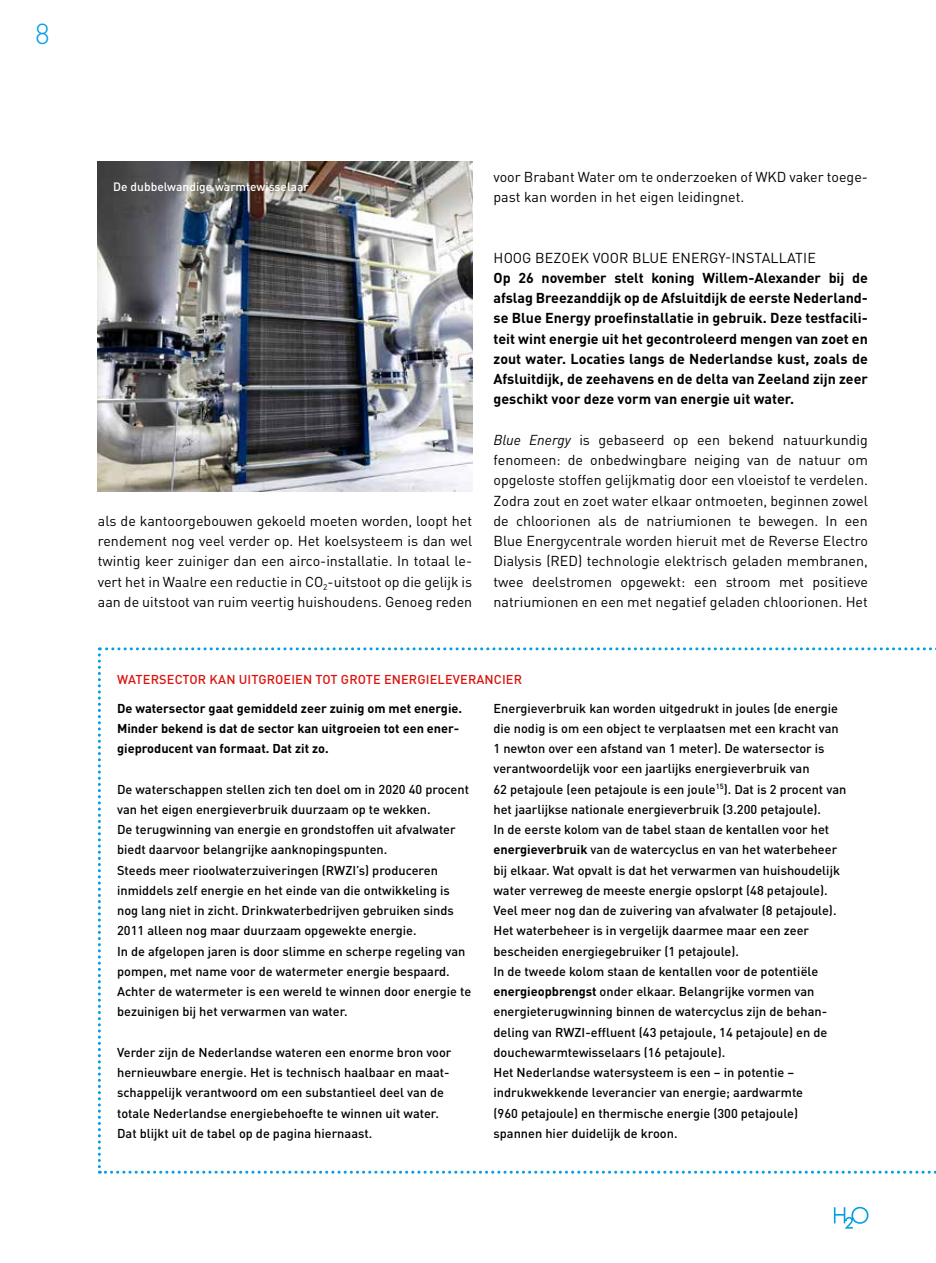
<style>
.page{position:relative;width:936px;height:1263px;background:#fff}
.page>*{position:absolute;margin:0;border:0;box-sizing:border-box;transform-origin:0 0}
.t1{font:300 28.5px "DIN Pro";color:#009ee3}
.t2{font:14.25px/20.2px "DIN Pro";color:#000;text-align:justify}
.t3{font:700 14.25px/20.2px "DIN Pro";color:#000;text-align:justify}
.t4{font:500 12.75px/20.2px "DIN Pro";color:#000}
.t5{font:700 12.75px/20.2px "DIN Pro";color:#000}
.t6{font:500 12.75px "DIN Pro";letter-spacing:.01em;color:#db130e}
.t7{font:500 12px "DIN Pro";color:#fff}
.s1{font-style:italic}
.s2{font-weight:700}
</style>
<div class="page">
<svg style="left:833px;top:1207px;width:35px;height:21px"></svg>
<img style="left:98px;top:162px;width:374px;height:330px">
<svg style="left:98px;top:647px;width:838px;height:527px"></svg>
<h1 class="t1" style="left:35px;top:12px;width:16px">8</h1>
<p class="t7" style="left:113px;top:177px;width:197px">De dubbelwandige warmtewisselaar</p>
<p class="t2" style="left:98px;top:509px;width:376px">als de kantoorgebouwen gekoeld moeten worden, loopt het rendement nog veel verder op. Het koelsysteem is dan wel twintig keer zuiniger dan een airco-installatie. In totaal le&shy;vert het in Waalre een reductie in CO<sub>2</sub>-uitstoot op die gelijk is aan de uitstoot van ruim veertig huishoudens. Genoeg reden</p>
<p class="t2" style="left:493px;top:165px;width:376px">voor Brabant Water om te onderzoeken of WKD vaker toege&shy;past kan worden in het eigen leidingnet.</p>
<p class="t2" style="left:493px;top:246px;width:324px">HOOG BEZOEK VOOR BLUE ENERGY-INSTALLATIE</p>
<p class="t3" style="left:493px;top:266px;width:376px">Op 26 november stelt koning Willem-Alexander bij de afslag Breezanddijk op de Afsluitdijk de eerste Nederland&shy;se Blue Energy proefinstallatie in gebruik. Deze testfacili&shy;teit wint energie uit het gecontroleerd mengen van zoet en zout water. Locaties langs de Nederlandse kust, zoals de Afsluitdijk, de zeehavens en de delta van Zeeland zijn zeer geschikt voor deze vorm van energie uit water.</p>
<p class="t2" style="left:493px;top:428px;width:376px"><span class="s1">Blue Energy</span> is gebaseerd op een bekend natuurkundig fenomeen: de onbedwingbare neiging van de natuur om opgeloste stoffen gelijkmatig door een vloeistof te verdelen.<br>Zodra zout en zoet water elkaar ontmoeten, beginnen zowel de chloorionen als de natriumionen te bewegen. In een Blue Energycentrale worden hieruit met de Reverse Electro Dialysis (RED) technologie elektrisch geladen membranen, twee deelstromen opgewekt: een stroom met positieve natriumionen en een met negatief geladen chloorionen. Het</p>
<p class="t6" style="left:117px;top:669px;width:406px">WATERSECTOR KAN UITGROEIEN TOT GROTE ENERGIELEVERANCIER</p>
<p class="t5" style="left:117px;top:696px;width:346px">De watersector gaat gemiddeld zeer zuinig om met energie.<br>Minder bekend is dat de sector kan uitgroeien tot een ener&shy;gieproducent van formaat. Dat zit zo.</p>
<p class="t4" style="left:117px;top:777px;width:355px">De waterschappen stellen zich ten doel om in 2020 40 procent van het eigen energieverbruik duurzaam op te wekken.<br>De terugwinning van energie en grondstoffen uit afvalwater biedt daarvoor belangrijke aanknopingspunten.<br>Steeds meer rioolwaterzuiveringen (RWZI’s) produceren inmiddels zelf energie en het einde van die ontwikkeling is nog lang niet in zicht. Drinkwaterbedrijven gebruiken sinds 2011 alleen nog maar duurzaam opgewekte energie.<br>In de afgelopen jaren is door slimme en scherpe regeling van pompen, met name voor de watermeter energie bespaard.<br>Achter de watermeter is een wereld te winnen door energie te bezuinigen bij het verwarmen van water.</p>
<p class="t4" style="left:117px;top:1041px;width:336px">Verder zijn de Nederlandse wateren een enorme bron voor hernieuwbare energie. Het is technisch haalbaar en maat&shy;schappelijk verantwoord om een substantieel deel van de totale Nederlandse energiebehoefte te winnen uit water.<br>Dat blijkt uit de tabel op de pagina hiernaast.</p>
<p class="t4" style="left:493px;top:696px;width:354px">Energieverbruik kan worden uitgedrukt in joules (de energie die nodig is om een object te verplaatsen met een kracht van 1 newton over een afstand van 1 meter). De watersector is verantwoordelijk voor een jaarlijks energieverbruik van<br>62 petajoule (een petajoule is een joule<sup>15</sup>). Dat is 2 procent van het jaarlijkse nationale energieverbruik (3.200 petajoule).<br>In de eerste kolom van de tabel staan de kentallen voor het <span class="s2">energieverbruik</span> van de watercyclus en van het waterbeheer bij elkaar. Wat opvalt is dat het verwarmen van huishoudelijk water verreweg de meeste energie opslorpt (48 petajoule).<br>Veel meer nog dan de zuivering van afvalwater (8 petajoule).<br>Het waterbeheer is in vergelijk daarmee maar een zeer bescheiden energiegebruiker (1 petajoule).<br>In de tweede kolom staan de kentallen voor de potentiële <span class="s2">energieopbrengst</span> onder elkaar. Belangrijke vormen van energieterugwinning binnen de watercyclus zijn de behan&shy;deling van RWZI-effluent (43 petajoule, 14 petajoule) en de douchewarmtewisselaars (16 petajoule).<br>Het Nederlandse watersysteem is een – in potentie – indrukwekkende leverancier van energie; aardwarmte<br>(960 petajoule) en thermische energie (300 petajoule) spannen hier duidelijk de kroon.</p>
</div>
